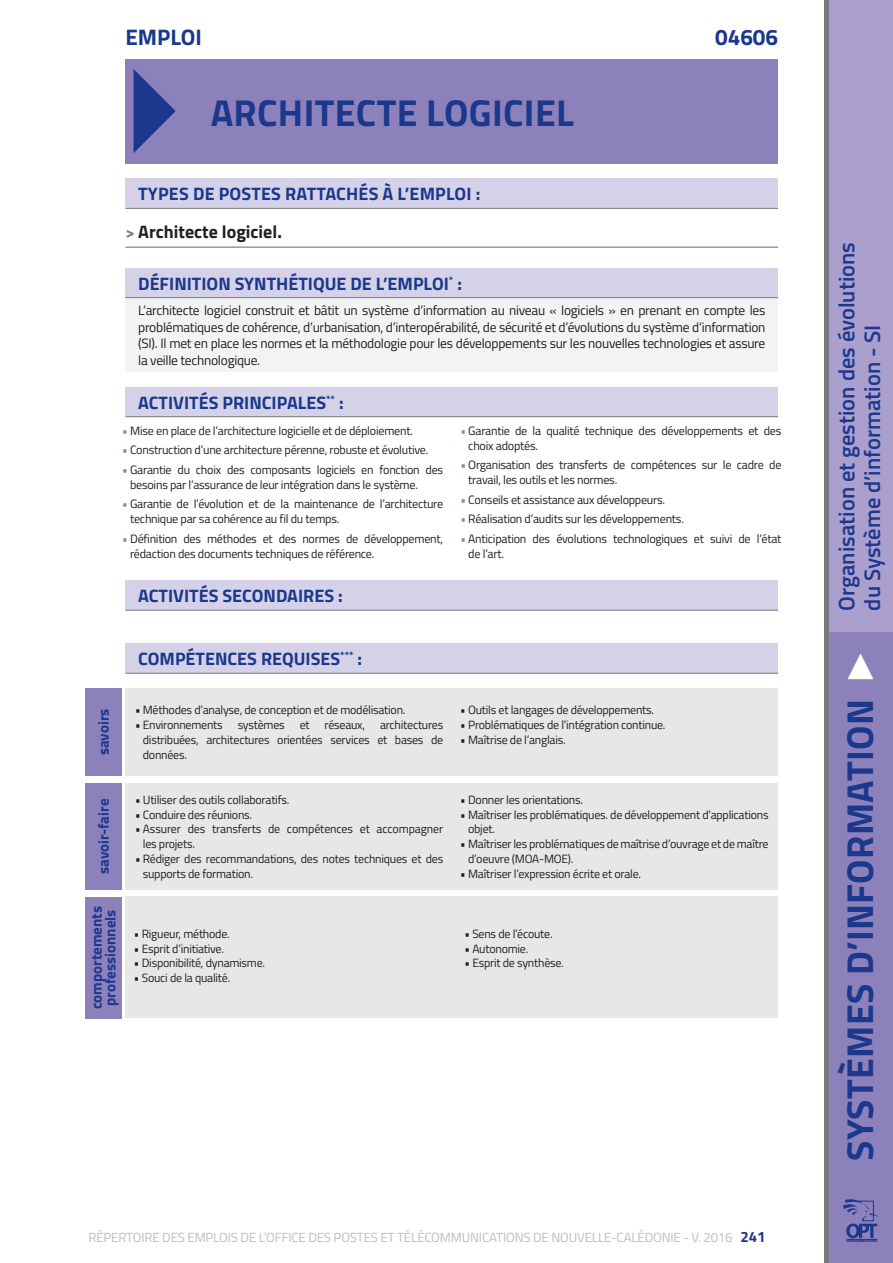
<style>
.page{position:relative;width:893px;height:1263px;background:#fff}
.page>*{position:absolute;margin:0;border:0;box-sizing:border-box;transform-origin:0 0}
.t1{font:700 37.5px "Titillium";letter-spacing:.01em;color:#1b388c}
.t2{font:600 22.5px/25.5px "Titillium";color:#1b388c}
.t3{font:700 22.5px "Titillium";color:#1b388c}
.t4{font:700 18px/38px "Titillium";color:#1b388c}
.t5{font:700 15px/13.5px "Titillium";color:#1b388c}
.t6{font:13.5px/16.5px "Titillium";letter-spacing:-.02em;color:#231f20;text-align:justify}
.t7{font:13.2px "Titillium";letter-spacing:-.01em;color:#bcbdc0}
.t8{font:12.15px/15.1px "Titillium";letter-spacing:-.02em;color:#231f20}
.t9{font:12px/14.9px "Titillium";letter-spacing:-.02em;color:#231f20}
.s1{font-size:16.5px;color:#76787b}
.s2{color:#231f20}
.s3{color:#8d81bc}
.s4{font-weight:700;font-size:15px;color:#1b388c}
.s5{font-family:"Klavika Arrows";color:#fff}
</style>
<div class="page">
<div style="left:125px;top:688px;width:653px;height:88px;background:#e6e7e9"></div>
<div style="left:125px;top:783px;width:653px;height:107px;background:#e6e7e9"></div>
<div style="left:125px;top:897px;width:653px;height:121px;background:#e6e7e9"></div>
<div style="left:125px;top:298px;width:653px;height:74px;background:#f2f3f4"></div>
<div style="left:125px;top:580px;width:653px;height:30px;background:#d5d1e8"></div>
<hr style="left:125px;top:610px;width:653px;height:1px;background:#76787b">
<div style="left:125px;top:643px;width:653px;height:30px;background:#d5d1e8"></div>
<hr style="left:125px;top:673px;width:653px;height:1px;background:#76787b">
<div style="left:125px;top:387px;width:653px;height:30px;background:#d5d1e8"></div>
<hr style="left:125px;top:416px;width:653px;height:1px;background:#76787b">
<div style="left:825px;top:0;width:68px;height:1263px;background:#76787b"></div>
<div style="left:829px;top:631px;width:64px;height:632px;background:#8d81bc"></div>
<div style="left:125px;top:60px;width:653px;height:104px;background:#8d81bc"></div>
<div style="left:829px;top:0;width:64px;height:631px;background:#aa9fcd"></div>
<svg style="left:134px;top:69px;width:42px;height:84px"></svg>
<div style="left:85px;top:688px;width:36px;height:88px;background:#8d81bc"></div>
<div style="left:85px;top:783px;width:36px;height:107px;background:#8d81bc"></div>
<div style="left:85px;top:897px;width:36px;height:122px;background:#8d81bc"></div>
<svg style="left:843px;top:1199px;width:36px;height:43px"></svg>
<div style="left:125px;top:268px;width:653px;height:30px;background:#d5d1e8"></div>
<hr style="left:125px;top:297px;width:653px;height:1px;background:#76787b">
<div style="left:125px;top:179px;width:653px;height:29px;background:#d5d1e8"></div>
<hr style="left:125px;top:208px;width:653px;height:1px;background:#76787b">
<hr style="left:125px;top:247px;width:653px;height:1px;background:#76787b">
<h2 class="t3" style="left:125px;top:20px;width:78px">EMPLOI</h2>
<h1 class="t1" style="left:211px;top:84px;width:365px">ARCHITECTE LOGICIEL</h1>
<h3 class="t4" style="left:125px;top:174px;width:356px;text-indent:13px">TYPES DE POSTES RATTACHÉS À L’EMPLOI : <span class="s1">&gt;</span> <span class="s2">Architecte logiciel.</span></h3>
<h3 class="t4" style="left:138px;top:263px;width:325px">DÉFINITION SYNTHÉTIQUE DE L’EMPLOI<sup>*</sup> :</h3>
<h2 class="t3" style="left:715px;top:20px;width:65px">04606</h2>
<p class="t6" style="left:138px;top:302px;width:629px">L’architecte logiciel construit et bâtit un système d’information au niveau « logiciels » en prenant en compte les problématiques de cohérence, d’urbanisation, d’interopérabilité, de sécurité et d’évolutions du système d’information (SI). Il met en place les normes et la méthodologie pour les développements sur les nouvelles technologies et assure la veille technologique.</p>
<h3 class="t4" style="left:138px;top:382px;width:207px">ACTIVITÉS PRINCIPALES<sup>**</sup> :</h3>
<p class="t8" style="left:122px;top:422px;width:292px"><span class="s3">•</span> Mise en place de l’architecture logicielle et de déploiement.</p>
<p class="t8" style="left:122px;top:442px;width:308px"><span class="s3">•</span> Construction d’une architecture pérenne, robuste et évolutive.</p>
<p class="t8" style="left:130px;top:461px;width:315px;text-indent:-8px"><span class="s3">•</span> Garantie du choix des composants logiciels en fonction des besoins par l’assurance de leur intégration dans le système.</p>
<p class="t8" style="left:130px;top:496px;width:315px;text-indent:-8px"><span class="s3">•</span> Garantie de l’évolution et de la maintenance de l’architecture technique par sa cohérence au fil du temps.</p>
<p class="t8" style="left:130px;top:530px;width:315px;text-indent:-8px"><span class="s3">•</span> Définition des méthodes et des normes de développement, rédaction des documents techniques de référence.</p>
<h3 class="t4" style="left:138px;top:576px;width:206px">ACTIVITÉS SECONDAIRES :</h3>
<p class="t5" style="left:96px;top:755px;width:48px;rotate:-90deg">savoirs</p>
<p class="t5" style="left:96px;top:874px;width:77px;rotate:-90deg">savoir-faire</p>
<p class="t5" style="left:89px;top:1009px;width:105px;rotate:-90deg">comportements professionnels</p>
<h3 class="t4" style="left:138px;top:639px;width:226px">COMPÉTENCES REQUISES<sup>***</sup> :</h3>
<p class="t9" style="left:135px;top:702px;width:272px">• Méthodes d’analyse, de conception et de modélisation.</p>
<p class="t9" style="left:143px;top:717px;width:302px;text-align:justify;text-indent:-8px">• Environnements systèmes et réseaux, architectures distribuées, architectures orientées services et bases de données.</p>
<p class="t9" style="left:135px;top:791px;width:156px">• Utiliser des outils collaboratifs.</p>
<p class="t9" style="left:135px;top:806px;width:119px">• Conduire des réunions.</p>
<p class="t9" style="left:143px;top:821px;width:302px;text-indent:-8px">• Assurer des transferts de compétences et accompagner les projets.</p>
<p class="t9" style="left:143px;top:851px;width:302px;text-indent:-8px">• Rédiger des recommandations, des notes techniques et des supports de formation.</p>
<p class="t9" style="left:134px;top:925px;width:97px">• Rigueur, méthode.</p>
<p class="t9" style="left:134px;top:940px;width:92px">• Esprit d’initiative.</p>
<p class="t9" style="left:134px;top:955px;width:133px">• Disponibilité, dynamisme.</p>
<p class="t9" style="left:134px;top:970px;width:98px">• Souci de la qualité.</p>
<p class="t8" style="left:468px;top:422px;width:315px;text-indent:-8px"><span class="s3">•</span> Garantie de la qualité technique des développements et des choix adoptés.</p>
<p class="t8" style="left:468px;top:457px;width:315px;text-indent:-8px"><span class="s3">•</span> Organisation des transferts de compétences sur le cadre de travail, les outils et les normes.</p>
<p class="t8" style="left:460px;top:491px;width:206px"><span class="s3">•</span> Conseils et assistance aux développeurs.</p>
<p class="t8" style="left:460px;top:511px;width:225px"><span class="s3">•</span> Réalisation d’audits sur les développements.</p>
<p class="t8" style="left:468px;top:530px;width:315px;text-indent:-8px"><span class="s3">•</span> Anticipation des évolutions technologiques et suivi de l’état de l’art.</p>
<p class="t9" style="left:460px;top:702px;width:195px">• Outils et langages de développements.</p>
<p class="t9" style="left:460px;top:717px;width:207px">• Problématiques de l’intégration continue.</p>
<p class="t9" style="left:460px;top:732px;width:107px">• Maîtrise de l’anglais.</p>
<p class="t9" style="left:460px;top:791px;width:124px">• Donner les orientations.</p>
<p class="t9" style="left:468px;top:806px;width:302px;text-indent:-8px">• Maîtriser les problématiques. de développement d’applications objet.</p>
<p class="t9" style="left:468px;top:836px;width:302px;text-indent:-8px">• Maîtriser les problématiques de maîtrise d’ouvrage et de maître d’oeuvre (MOA-MOE).</p>
<p class="t9" style="left:460px;top:866px;width:182px">• Maîtriser l’expression écrite et orale.</p>
<p class="t9" style="left:464px;top:925px;width:90px">• Sens de l’écoute.</p>
<p class="t9" style="left:464px;top:940px;width:65px">• Autonomie.</p>
<p class="t9" style="left:464px;top:955px;width:101px">• Esprit de synthèse.</p>
<p class="t7" style="left:88px;top:1227px;width:679px">RÉPERTOIRE DES EMPLOIS DE L’OFFICE DES POSTES ET TÉLÉCOMMUNICATIONS DE NOUVELLE-CALÉDONIE - V. 2016 <span class="s4">241</span></p>
<h2 class="t2" style="left:833px;top:611px;width:370px;rotate:-90deg">Organisation et gestion des évolutions du Système d’information - SI</h2>
<h1 class="t1" style="left:831px;top:1161px;width:509px;rotate:-90deg">SYSTÈMES D’INFORMATION <span class="s5">1</span></h1>
</div>
